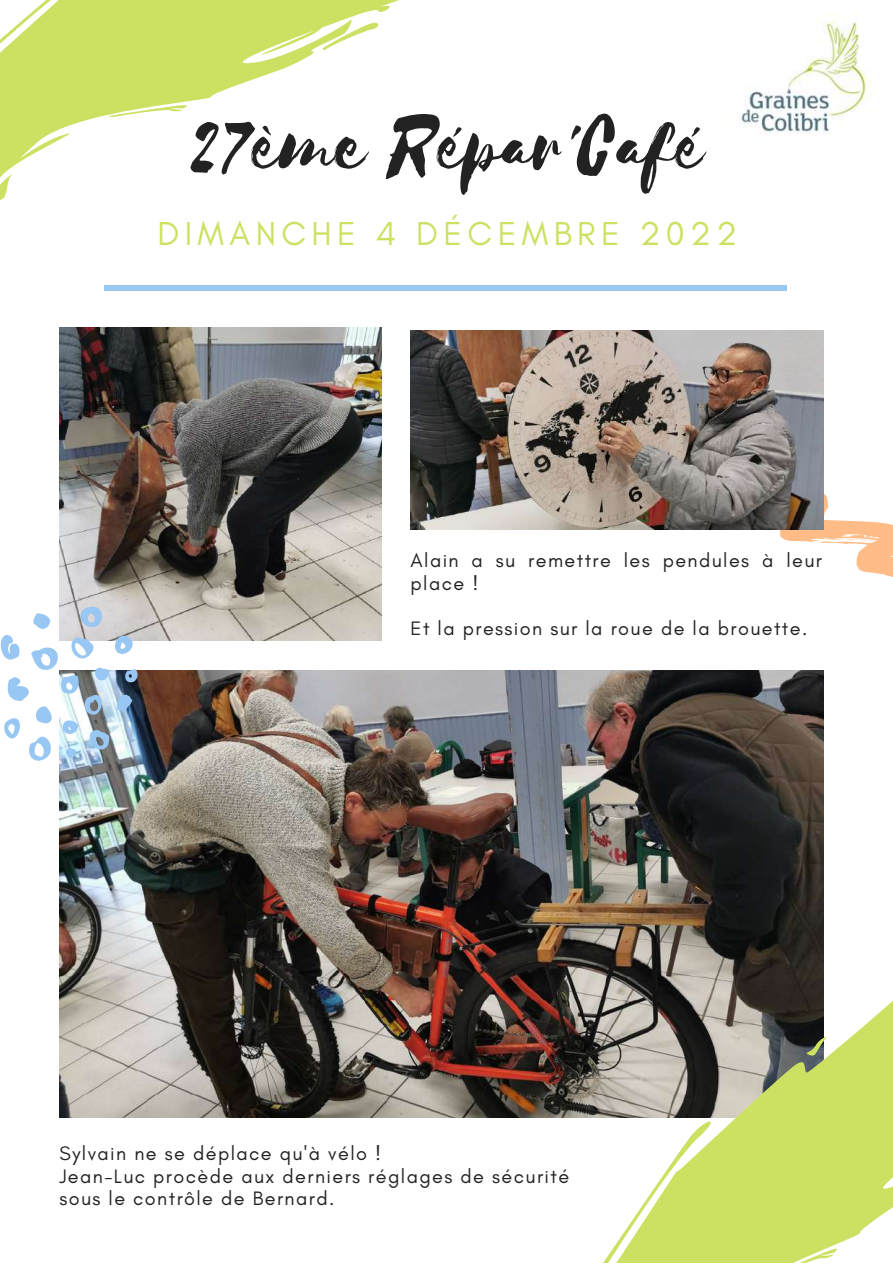
<style>
.page{position:relative;width:893px;height:1264px;background:#fff}
.page>*{position:absolute;margin:0;border:0;box-sizing:border-box;transform-origin:0 0}
.t1{font:90.9px "Selima";color:#222}
.t2{font:33.75px "Glacial Indifference";letter-spacing:.16em;color:#cce162}
.t3{font:19.8px/22.5px "Glacial Indifference";letter-spacing:.07em;color:#222}
</style>
<div class="page">
<img style="left:59px;top:328px;width:322px;height:312px">
<img style="left:59px;top:670px;width:764px;height:447px">
<svg style="left:780px;top:456px;width:112px;height:121px"></svg>
<svg style="left:0;top:606px;width:138px;height:154px"></svg>
<img style="left:410px;top:331px;width:413px;height:199px">
<div style="left:105px;top:285px;width:682px;height:6px;background:#97c7f2"></div>
<svg style="left:0;top:0;width:399px;height:170px"></svg>
<svg style="left:0;top:0;width:137px;height:79px;background:#d2e475"></svg>
<svg style="left:0;top:170px;width:13px;height:30px"></svg>
<svg style="left:318px;top:19px;width:66px;height:33px"></svg>
<svg style="left:106px;top:89px;width:84px;height:46px"></svg>
<img style="left:519px;top:915px;width:373px;height:328px">
<svg style="left:803px;top:1032px;width:32px;height:27px"></svg>
<svg style="left:549px;top:1107px;width:291px;height:155px"></svg>
<img style="left:739px;top:14px;width:134px;height:120px">
<h1 class="t1" style="left:190px;top:97px;width:515px">27ème Répar'Café</h1>
<h2 class="t2" style="left:157px;top:213px;width:581px">DIMANCHE 4 DÉCEMBRE 2022</h2>
<p class="t3" style="left:410px;top:549px;width:413px">Alain a su remettre les pendules à leur place !</p>
<p class="t3" style="left:410px;top:616px;width:398px">Et la pression sur la roue de la brouette.</p>
<p class="t3" style="left:59px;top:1142px;width:511px">Sylvain ne se déplace qu'à vélo !<br>Jean-Luc procède aux derniers réglages de sécurité sous le contrôle de Bernard.</p>
</div>
